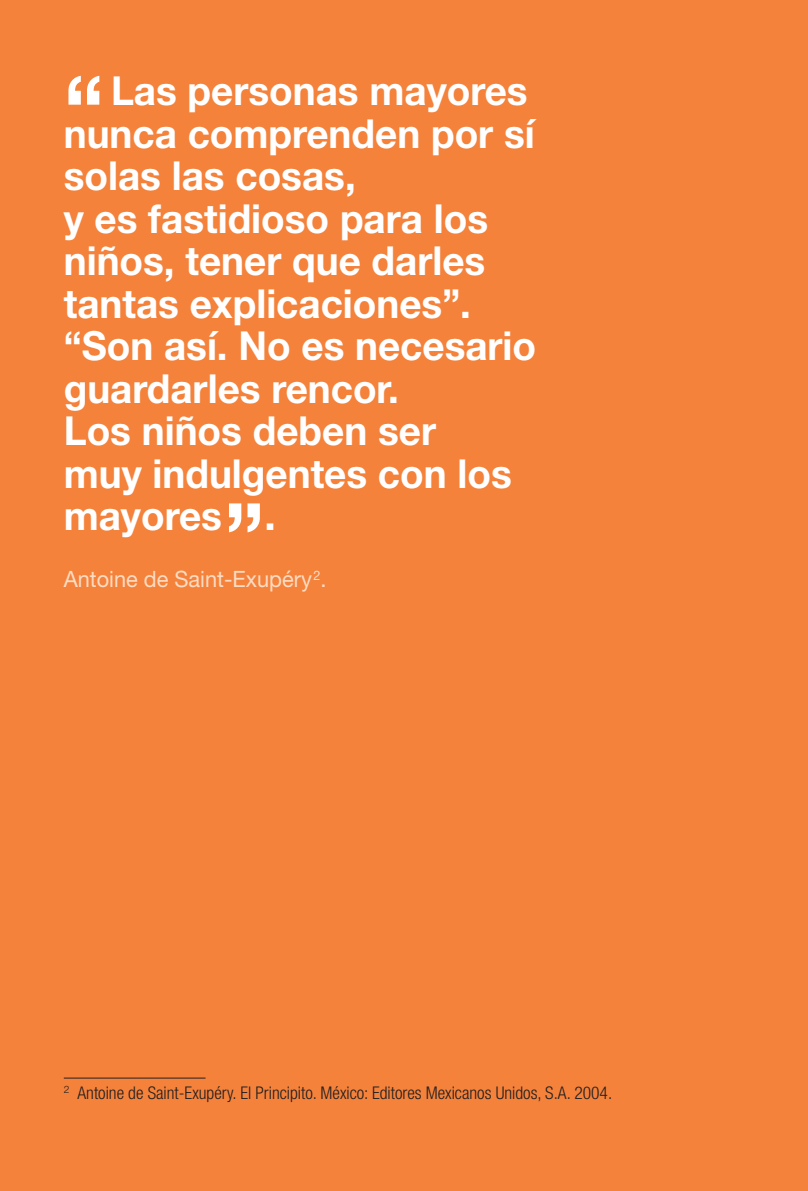
<style>
.page{position:relative;width:808px;height:1191px;background:#f4823b}
.page>*{position:absolute;margin:0;border:0;box-sizing:border-box;transform-origin:0 0}
.t1{font:700 90px "Helvetica Neue LT Std";color:#fff}
.t2{font:700 40px/42.5px "Helvetica Neue LT Std";color:#fff}
.t3{font:22.5px "Helvetica Neue LT Std";color:#fddcc3}
.t4{font:300 condensed 17.5px "Helvetica Neue LT Std";color:#231f20}
</style>
<div class="page">
<hr style="left:64px;top:1077px;width:142px;height:1px;background:#231f20">
<h1 class="t1" style="left:64px;top:52px;width:42px">“</h1>
<p class="t2" style="left:64px;top:69px;width:474px;text-indent:47px">Las personas mayores nunca comprenden por sí solas las cosas,<br>y es fastidioso para los niños, tener que darles tantas explicaciones”. “Son así. No es necesario guardarles rencor.<br>Los niños deben ser<br>muy indulgentes con los mayores</p>
<h1 class="t1" style="left:224px;top:480px;width:53px">”<sup>.</sup></h1>
<p class="t3" style="left:64px;top:566px;width:264px">Antoine de Saint-Exupéry<sup>2</sup>.</p>
<p class="t4" style="left:64px;top:1082px;width:550px"><sup>2</sup> Antoine de Saint-Exupéry. El Principito. México: Editores Mexicanos Unidos, S.A. 2004.</p>
</div>
